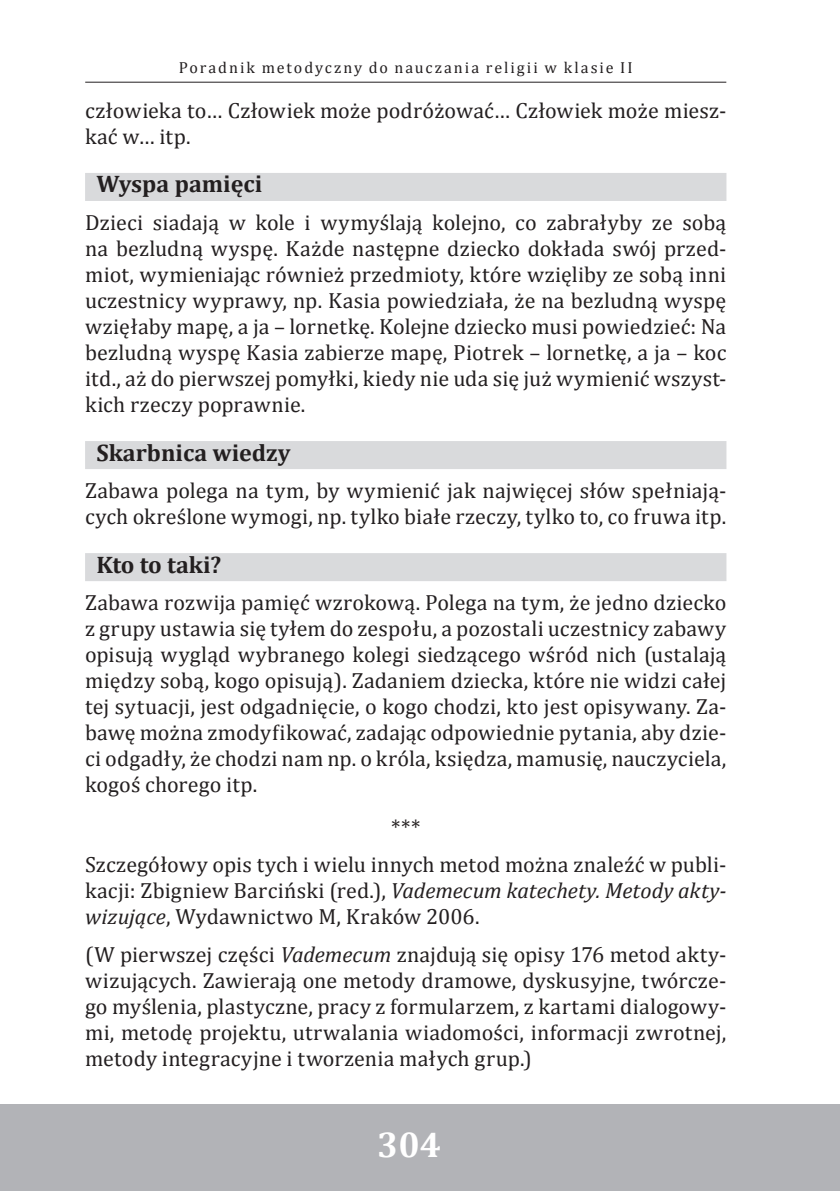
<style>
.page{position:relative;width:840px;height:1191px;background:#fff}
.page>*{position:absolute;margin:0;border:0;box-sizing:border-box;transform-origin:0 0}
.t1{font:700 36px "Cambria";color:#fff}
.t2{font:700 24px "Cambria";color:#231f20}
.t3{font:22px/26px "Cambria";letter-spacing:.005em;color:#231f20}
.t4{font:16px "Cambria";letter-spacing:.12em;color:#231f20}
.s1{font-style:italic}
</style>
<div class="page">
<div style="left:0;top:1104px;width:839px;height:87px;background:#b2b3b7"></div>
<hr style="left:85px;top:82px;width:640px;height:1px;background:#231f20">
<div style="left:85px;top:173px;width:641px;height:28px;background:#d9dadc"></div>
<div style="left:85px;top:441px;width:641px;height:28px;background:#d9dadc"></div>
<div style="left:85px;top:553px;width:641px;height:28px;background:#d9dadc"></div>
<p class="t4" style="left:179px;top:58px;width:455px">Poradnik metodyczny do nauczania religii w klasie II</p>
<p class="t3" style="left:85px;top:97px;width:642px">człowieka to… Człowiek może podróżować… Człowiek może miesz&shy;kać w… itp.</p>
<p class="t2" style="left:96px;top:167px;width:167px">Wyspa pamięci</p>
<p class="t3" style="left:85px;top:209px;width:642px;text-align:justify">Dzieci siadają w kole i wymyślają kolejno, co zabrałyby ze sobą na bezludną wyspę. Każde następne dziecko dokłada swój przed&shy;miot, wymieniając również przedmioty, które wzięliby ze sobą inni uczestnicy wyprawy, np. Kasia powiedziała, że na bezludną wyspę wzięłaby mapę, a ja – lornetkę. Kolejne dziecko musi powiedzieć: Na bezludną wyspę Kasia zabierze mapę, Piotrek – lornetkę, a ja – koc itd., aż do pierwszej pomyłki, kiedy nie uda się już wymienić wszyst&shy;kich rzeczy poprawnie.</p>
<p class="t2" style="left:96px;top:435px;width:195px">Skarbnica wiedzy</p>
<p class="t3" style="left:85px;top:477px;width:642px">Zabawa polega na tym, by wymienić jak najwięcej słów spełniają&shy;cych określone wymogi, np. tylko białe rzeczy, tylko to, co fruwa itp.</p>
<p class="t2" style="left:96px;top:547px;width:126px">Kto to taki?</p>
<p class="t3" style="left:85px;top:589px;width:642px;text-align:justify">Zabawa rozwija pamięć wzrokową. Polega na tym, że jedno dziecko z grupy ustawia się tyłem do zespołu, a pozostali uczestnicy zabawy opisują wygląd wybranego kolegi siedzącego wśród nich (ustalają między sobą, kogo opisują). Zadaniem dziecka, które nie widzi całej tej sytuacji, jest odgadnięcie, o kogo chodzi, kto jest opisywany. Za&shy;bawę można zmodyfikować, zadając odpowiednie pytania, aby dzie&shy;ci odgadły, że chodzi nam np. o króla, księdza, mamusię, nauczyciela, kogoś chorego itp.</p>
<p class="t3" style="left:85px;top:808px;width:642px;line-height:37.4px;text-align:center">***<br>Szczegółowy opis tych i wielu innych metod można znaleźć w publi-</p>
<p class="t3" style="left:85px;top:878px;width:642px">kacji: Zbigniew Barciński (red.), <span class="s1">Vademecum katechety. Metody akty&shy;wizujące</span>, Wydawnictwo M, Kraków 2006.</p>
<p class="t3" style="left:85px;top:941px;width:642px;text-align:justify">(W pierwszej części <span class="s1">Vademecum</span> znajdują się opisy 176 metod akty&shy;wizujących. Zawierają one metody dramowe, dyskusyjne, twórcze&shy;go myślenia, plastyczne, pracy z formularzem, z kartami dialogowy&shy;mi, metodę projektu, utrwalania wiadomości, informacji zwrotnej, metody integracyjne i tworzenia małych grup.)</p>
<h1 class="t1" style="left:377px;top:1118px;width:65px">304</h1>
</div>
